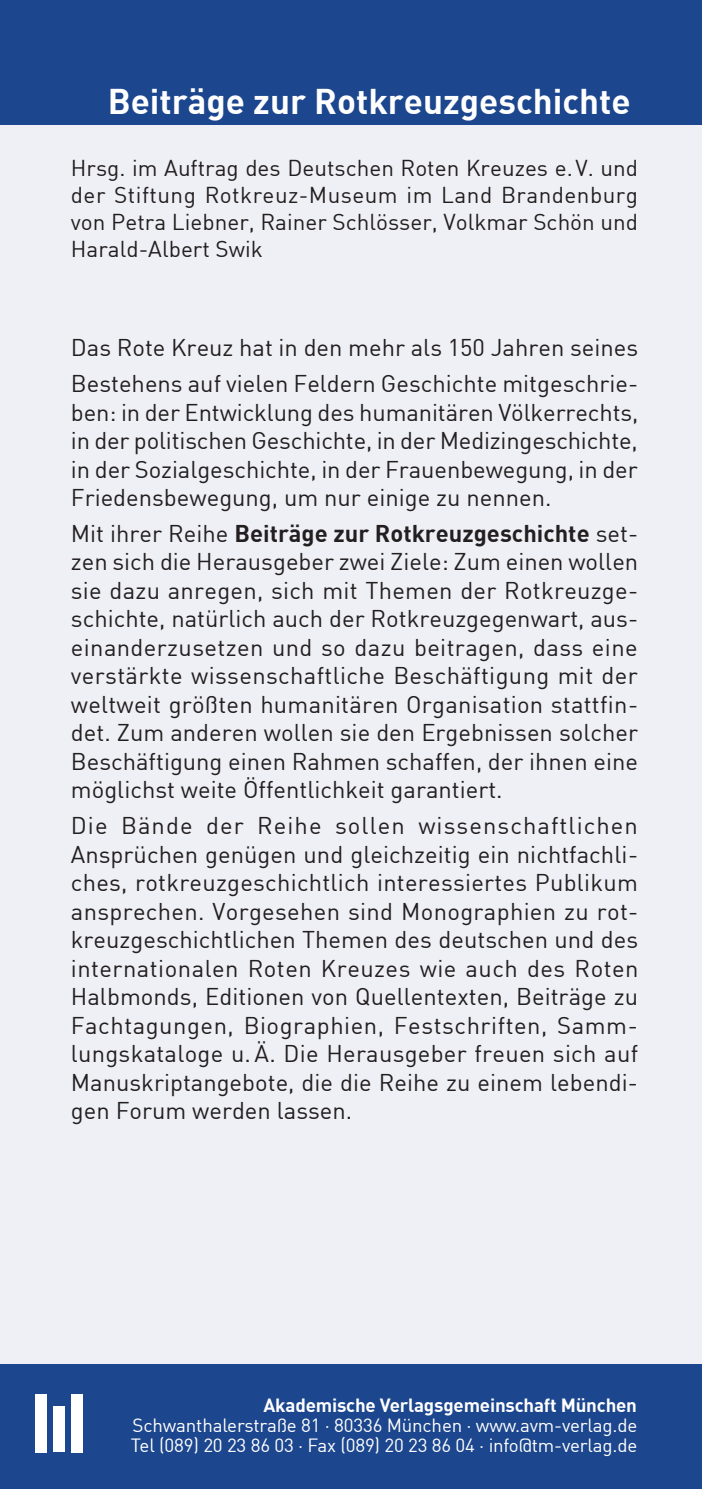
<style>
.page{position:relative;width:702px;height:1489px;background:#fff}
.page>*{position:absolute;margin:0;border:0;box-sizing:border-box;transform-origin:0 0}
.t1{font:700 35px "DIN";color:#fff}
.t2{font:23.75px/28.5px "DIN";color:#231f20;text-align:justify}
.t3{font:22.5px/27px "DIN";color:#231f20;text-align:justify}
.t4{font:18.75px/20px "DIN";letter-spacing:-.01em;color:#fff}
.t5{font:700 18.75px "DIN";letter-spacing:-.01em;color:#fff}
.s1{font-weight:700}
</style>
<div class="page">
<div style="left:0;top:0;width:702px;height:1372px;background:#eff0f6"></div>
<div style="left:0;top:0;width:702px;height:124px;background:#1c468d"></div>
<div style="left:0;top:1364px;width:702px;height:124px;background:#1c468d"></div>
<div style="left:35px;top:1393px;width:11px;height:59px;background:#fff"></div>
<div style="left:53px;top:1406px;width:12px;height:46px;background:#fff"></div>
<div style="left:71px;top:1393px;width:12px;height:59px;background:#fff"></div>
<h1 class="t1" style="left:108px;top:78px;width:524px">Beiträge zur Rotkreuzgeschichte</h1>
<p class="t3" style="left:71px;top:154px;width:568px">Hrsg. im Auftrag des Deutschen Roten Kreuzes e.V. und der Stiftung Rotkreuz-Museum im Land Brandenburg von Petra Liebner, Rainer Schlösser, Volkmar Schön und Harald-Albert Swik</p>
<p class="t2" style="left:71px;top:330px;width:568px;line-height:35.5px">Das Rote Kreuz hat in den mehr als 150 Jahren seines<br>Bestehens auf vielen Feldern Geschichte mitgeschrie-</p>
<p class="t2" style="left:71px;top:397px;width:569px">ben: in der Entwicklung des humanitären Völkerrechts, in der politischen Geschichte, in der Medizingeschichte, in der Sozialgeschichte, in der Frauenbewegung, in der Friedensbewegung, um nur einige zu nennen.</p>
<p class="t2" style="left:71px;top:518px;width:569px">Mit ihrer Reihe <span class="s1">Beiträge zur Rotkreuzgeschichte</span> set&shy;zen sich die Herausgeber zwei Ziele: Zum einen wollen sie dazu anregen, sich mit Themen der Rotkreuzge&shy;schichte, natürlich auch der Rotkreuzgegenwart, aus&shy;einanderzusetzen und so dazu beitragen, dass eine verstärkte wissenschaftliche Beschäftigung mit der weltweit größten humanitären Organisation stattfin&shy;det. Zum anderen wollen sie den Ergebnissen solcher Beschäftigung einen Rahmen schaffen, der ihnen eine möglichst weite Öffentlichkeit garantiert.</p>
<p class="t2" style="left:71px;top:810px;width:569px">Die Bände der Reihe sollen wissenschaftlichen Ansprüchen genügen und gleichzeitig ein nichtfachli&shy;ches, rotkreuzgeschichtlich interessiertes Publikum ansprechen. Vorgesehen sind Monographien zu rot&shy;kreuzgeschichtlichen Themen des deutschen und des internationalen Roten Kreuzes wie auch des Roten Halbmonds, Editionen von Quellentexten, Beiträge zu Fachtagungen, Biographien, Festschriften, Samm&shy;lungskataloge u.Ä. Die Herausgeber freuen sich auf Manuskriptangebote, die die Reihe zu einem lebendi&shy;gen Forum werden lassen.</p>
<p class="t5" style="left:263px;top:1392px;width:375px">Akademische Verlagsgemeinschaft München</p>
<p class="t4" style="left:131px;top:1414px;width:508px">Schwanthalerstraße 81 · 80336 München · www.avm-verlag.de<br>Tel (089) 20 23 86 03 · Fax (089) 20 23 86 04 · info@tm-verlag.de</p>
</div>
